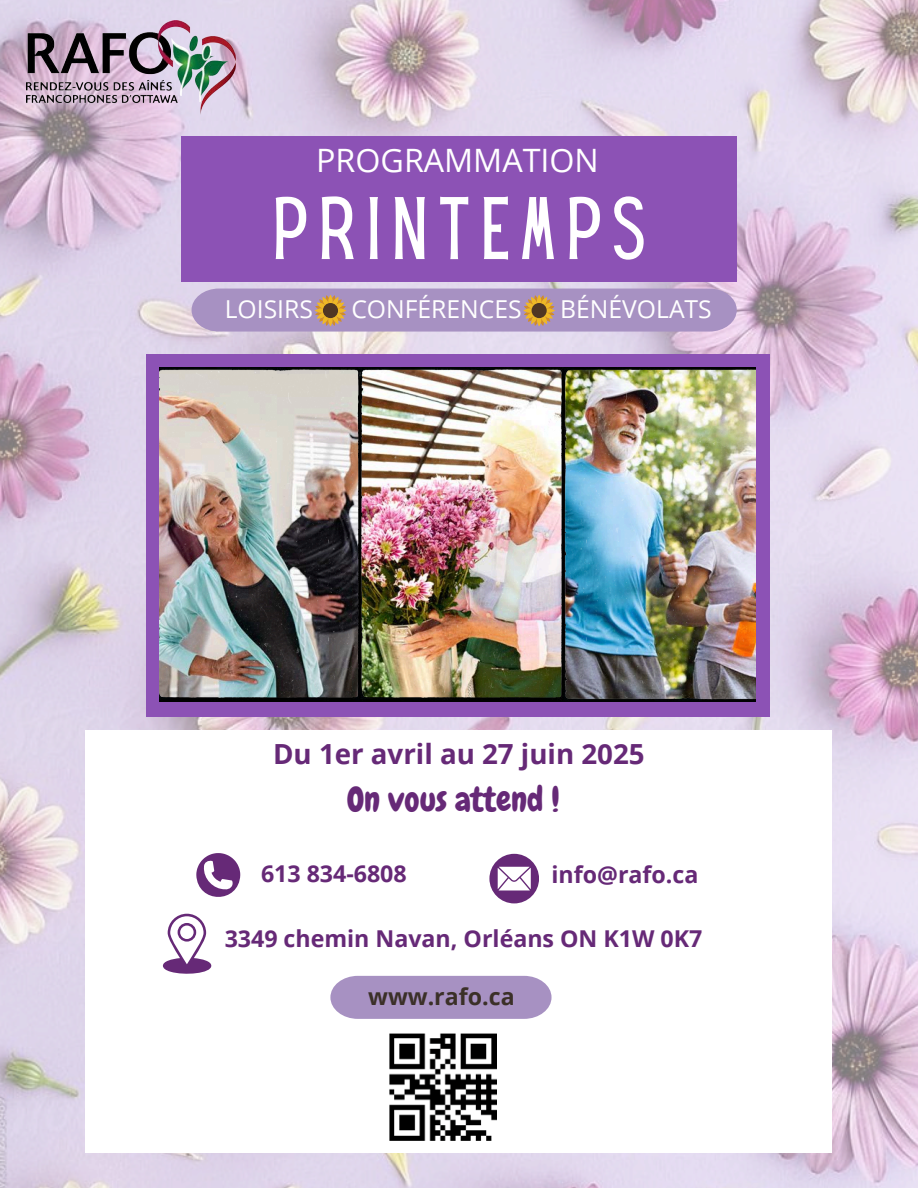
<style>
.page{position:relative;width:918px;height:1188px;background:#fff}
.page>*{position:absolute;margin:0;border:0;box-sizing:border-box;transform-origin:0 0}
.t1{font:77.55px "Hey Gotcha";color:#fff}
.t2{font:33.75px "Chewy";color:#662977}
.t3{font:32.25px "Open Sans";color:#fff}
.t4{font:700 27.75px "Open Sans";color:#662977}
.t5{font:24.75px "Open Sans";color:#fff}
.t6{font:700 23.25px "Open Sans";color:#662977}
.t7{font:700 23.25px "Open Sans";color:#3b3028}
</style>
<div class="page">
<img style="left:0;top:0;width:918px;height:1188px">
<div style="left:181px;top:137px;width:556px;height:145px;background:#8c52b5"></div>
<img style="left:26px;top:21px;width:209px;height:93px">
<div style="left:146px;top:354px;width:623px;height:363px;background:#8c52b5"></div>
<img style="left:160px;top:367px;width:595px;height:335px">
<div style="left:86px;top:730px;width:746px;height:423px;background:#fff"></div>
<svg style="left:196px;top:853px;width:44px;height:44px"></svg>
<svg style="left:489px;top:854px;width:50px;height:49px"></svg>
<svg style="left:163px;top:914px;width:48px;height:60px"></svg>
<img style="left:389px;top:1033px;width:107px;height:107px">
<svg style="left:330px;top:976px;width:222px;height:43px;background:#ac97c5"></svg>
<svg style="left:192px;top:289px;width:545px;height:43px;background:#aa93bb"></svg>
<div style="left:532px;top:303px;width:15px;height:15px;background:#503623;border-radius:50%"></div>
<h5 class="t3" style="left:316px;top:137px;width:284px">PROGRAMMATION</h5>
<p class="t1" style="left:273px;top:197px;width:371px">PRINTEMPS</p>
<p class="t5" style="left:225px;top:291px;width:90px">LOISIRS</p>
<p class="t5" style="left:351px;top:291px;width:172px">CONFÉRENCES</p>
<p class="t5" style="left:560px;top:291px;width:153px">BÉNÉVOLATS</p>
<p class="t4" style="left:273px;top:735px;width:373px">Du 1er avril au 27 juin 2025</p>
<h3 class="t2" style="left:347px;top:778px;width:214px">On vous attend !</h3>
<p class="t6" style="left:261px;top:857px;width:147px">613 834-6808</p>
<p class="t6" style="left:552px;top:858px;width:148px">info@rafo.ca</p>
<p class="t6" style="left:225px;top:922px;width:479px">3349 chemin Navan, Orléans ON K1W 0K7</p>
<h4 class="t7" style="left:368px;top:980px;width:148px">www.rafo.ca</h4>
</div>
